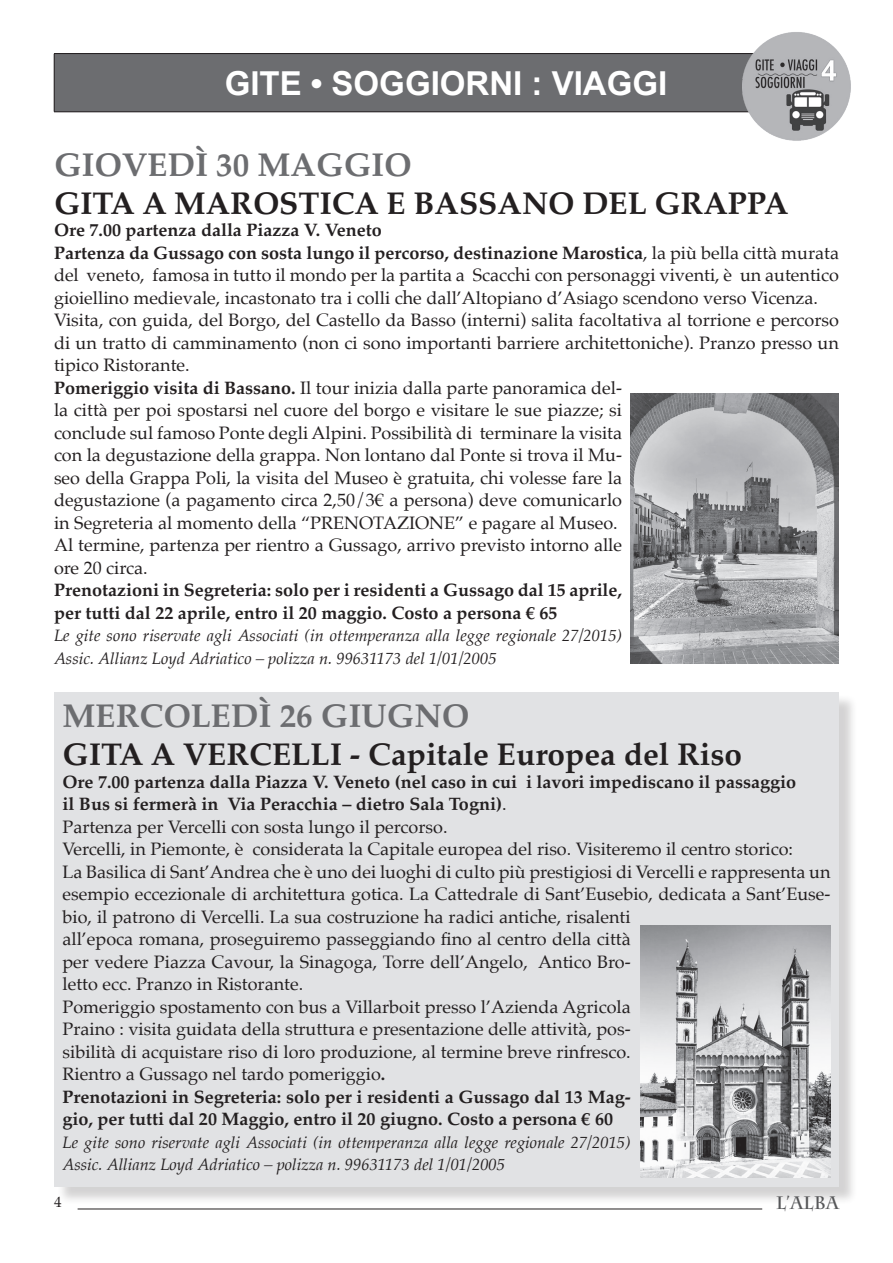
<style>
.page{position:relative;width:893px;height:1263px;background:#fff}
.page>*{position:absolute;margin:0;border:0;box-sizing:border-box;transform-origin:0 0}
.t1{font:700 33px "Palatino";color:#6c6d70}
.t2{font:700 33px "Arial";color:#fff}
.t3{font:700 31.5px "Palatino";color:#231f20}
.t4{font:18px/22.5px "Palatino";color:#231f20}
.t5{font:700 18px/22.5px "Palatino";color:#231f20}
.t6{font:700 18px "Charlemagne Std";color:#57585a}
.t7{font:italic 16.5px/22.5px "Palatino";color:#231f20}
.t8{font:15px "Palatino";color:#231f20}
.s1{font-weight:700}
</style>
<div class="page">
<hr style="left:78px;top:1208px;width:684px;height:1px;background:#231f20">
<div style="left:54px;top:54px;width:784px;height:58px;background:#6c6d70"></div>
<hr style="left:54px;top:112px;width:784px;height:1px;background:#231f20">
<hr style="left:54px;top:53px;width:784px;height:1px;background:#231f20">
<hr style="left:54px;top:54px;width:1px;height:58px;background:#231f20">
<img style="left:742px;top:32px;width:109px;height:109px">
<img style="left:631px;top:393px;width:208px;height:270px">
<div style="left:57px;top:694px;width:801px;height:511px;background:#231f20;opacity:.2"></div>
<div style="left:54px;top:691px;width:785px;height:495px;background:#e1e2e4"></div>
<img style="left:640px;top:926px;width:190px;height:252px">
<h1 class="t2" style="left:225px;top:61px;width:444px">GITE • SOGGIORNI : VIAGGI</h1>
<h1 class="t1" style="left:54px;top:137px;width:359px">GIOVEDÌ 30 MAGGIO</h1>
<h2 class="t3" style="left:54px;top:176px;width:736px">GITA A MAROSTICA E BASSANO DEL GRAPPA</h2>
<p class="t4" style="left:54px;top:219px;width:786px"><span class="s1">Ore 7.00 partenza dalla Piazza V. Veneto<br>Partenza da Gussago con sosta lungo il percorso, destinazione Marostica</span>, la più bella città murata del veneto, famosa in tutto il mondo per la partita a Scacchi con personaggi viventi, è un autentico gioiellino medievale, incastonato tra i colli che dall’Altopiano d’Asiago scendono verso Vicenza.<br>Visita, con guida, del Borgo, del Castello da Basso (interni) salita facoltativa al torrione e percorso di un tratto di camminamento (non ci sono importanti barriere architettoniche). Pranzo presso un tipico Ristorante.<br><span class="s1">Pomeriggio visita di Bassano.</span> Il tour inizia dalla parte panoramica del-<br>la città per poi spostarsi nel cuore del borgo e visitare le sue piazze; si<br>conclude sul famoso Ponte degli Alpini. Possibilità di terminare la visita<br>con la degustazione della grappa. Non lontano dal Ponte si trova il Mu-<br>seo della Grappa Poli, la visita del Museo è gratuita, chi volesse fare la<br>degustazione (a pagamento circa 2,50/3€ a persona) deve comunicarlo<br>in Segreteria al momento della “PRENOTAZIONE” e pagare al Museo.<br>Al termine, partenza per rientro a Gussago, arrivo previsto intorno alle<br>ore 20 circa.</p>
<p class="t5" style="left:54px;top:578px;width:570px">Prenotazioni in Segreteria: solo per i residenti a Gussago dal 15 aprile, per tutti dal 22 aprile, entro il 20 maggio. Costo a persona € 65</p>
<p class="t7" style="left:54px;top:624px;width:570px">Le gite sono riservate agli Associati (in ottemperanza alla legge regionale 27/2015)<br>Assic. Allianz Loyd Adriatico – polizza n. 99631173 del 1/01/2005</p>
<h1 class="t1" style="left:63px;top:688px;width:408px">MERCOLEDÌ 26 GIUGNO</h1>
<h2 class="t3" style="left:63px;top:727px;width:681px">GITA A VERCELLI - Capitale Europea del Riso</h2>
<p class="t4" style="left:63px;top:770px;width:769px"><span class="s1">Ore 7.00 partenza dalla Piazza V. Veneto (nel caso in cui i lavori impediscano il passaggio<br>il Bus si fermerà in Via Peracchia – dietro Sala Togni)</span>.<br>Partenza per Vercelli con sosta lungo il percorso.<br>Vercelli, in Piemonte, è considerata la Capitale europea del riso. Visiteremo il centro storico:<br>La Basilica di Sant’Andrea che è uno dei luoghi di culto più prestigiosi di Vercelli e rappresenta un esempio eccezionale di architettura gotica. La Cattedrale di Sant’Eusebio, dedicata a Sant’Euse&shy;bio, il patrono di Vercelli. La sua costruzione ha radici antiche, risalenti<br>all’epoca romana, proseguiremo passeggiando fino al centro della città<br>per vedere Piazza Cavour, la Sinagoga, Torre dell’Angelo, Antico Bro-<br>letto ecc. Pranzo in Ristorante.<br>Pomeriggio spostamento con bus a Villarboit presso l’Azienda Agricola<br>Praino : visita guidata della struttura e presentazione delle attività, pos-<br>sibilità di acquistare riso di loro produzione, al termine breve rinfresco.<br>Rientro a Gussago nel tardo pomeriggio<span class="s1">.<br>Prenotazioni in Segreteria: solo per i residenti a Gussago dal 13 Mag-<br>gio, per tutti dal 20 Maggio, entro il 20 giugno. Costo a persona € 60</span></p>
<p class="t7" style="left:63px;top:1130px;width:570px">Le gite sono riservate agli Associati (in ottemperanza alla legge regionale 27/2015)<br>Assic. Allianz Loyd Adriatico – polizza n. 99631173 del 1/01/2005</p>
<p class="t8" style="left:54px;top:1190px;width:9px">4</p>
<p class="t6" style="left:776px;top:1192px;width:65px">L’Alba</p>
</div>
